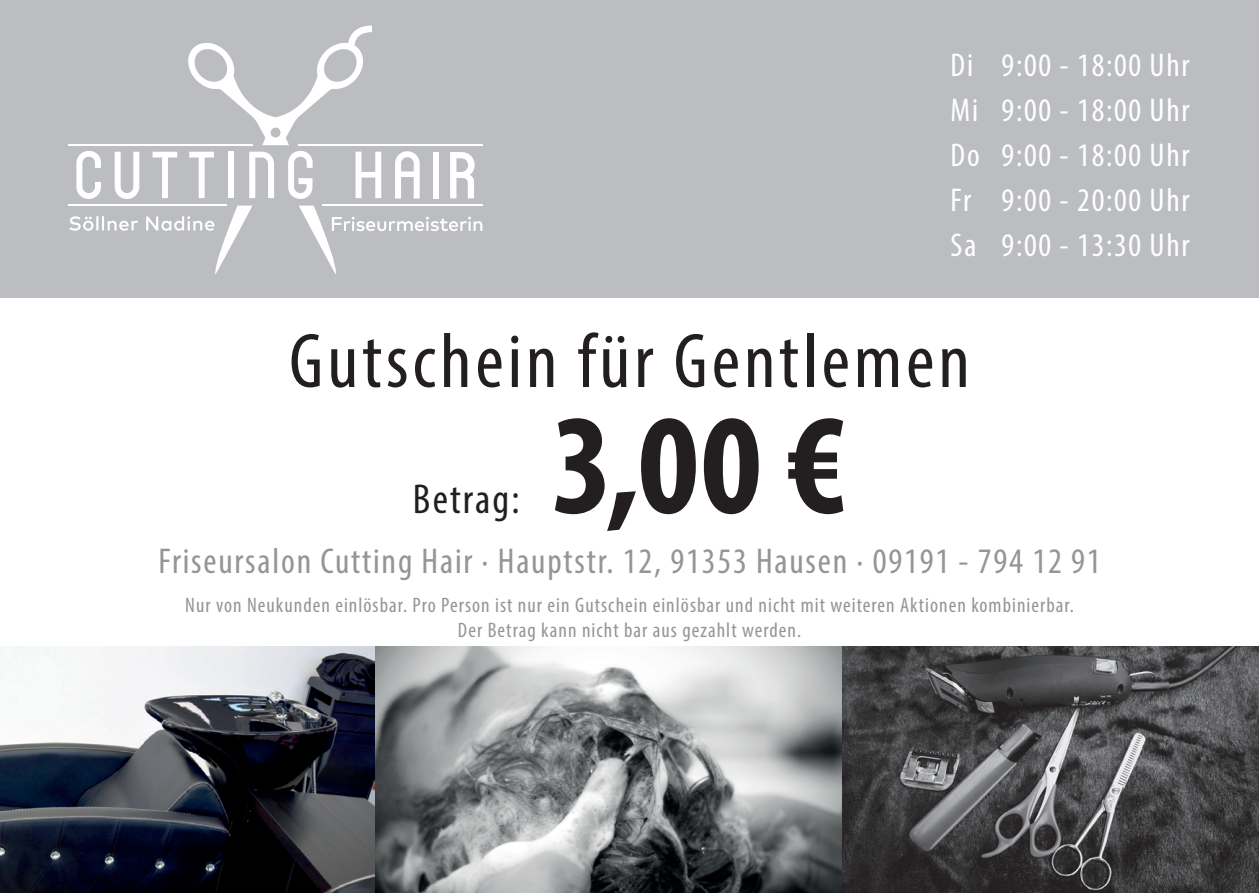
<style>
.page{position:relative;width:1259px;height:893px;background:#fff}
.page>*{position:absolute;margin:0;border:0;box-sizing:border-box;transform-origin:0 0}
.t1{font:700 condensed 144px "Myriad Pro";color:#231f20}
.t2{font:condensed 78px "Myriad Pro";letter-spacing:.05em;color:#231f20}
.t3{font:condensed 42px "Myriad Pro";letter-spacing:.05em;color:#231f20}
.t4{font:condensed 36px "Myriad Pro";letter-spacing:.05em;color:#939598}
.t5{font:condensed 33px/45px "Myriad Pro";letter-spacing:.05em;color:#fff;text-align:justify}
.t6{font:condensed 21px/25.2px "Myriad Pro";letter-spacing:.05em;color:#939598;text-align:center}
</style>
<div class="page">
<div style="left:0;top:0;width:1259px;height:298px;background:#bcbdc0"></div>
<svg style="left:188px;top:26px;width:184px;height:119px"></svg>
<svg style="left:69px;top:206px;width:183px;height:68px"></svg>
<svg style="left:299px;top:206px;width:183px;height:68px"></svg>
<hr style="left:68px;top:144px;width:184px;height:2px;background:#fff">
<hr style="left:68px;top:205px;width:158px;height:1px;background:#fff">
<hr style="left:299px;top:145px;width:184px;height:1px;background:#fff">
<hr style="left:323px;top:205px;width:160px;height:1px;background:#fff">
<svg style="left:76px;top:151px;width:25px;height:48px"></svg>
<svg style="left:115px;top:152px;width:24px;height:47px"></svg>
<svg style="left:153px;top:152px;width:24px;height:46px"></svg>
<svg style="left:189px;top:152px;width:25px;height:46px"></svg>
<div style="left:228px;top:152px;width:6px;height:46px;background:#fff"></div>
<svg style="left:249px;top:152px;width:25px;height:46px"></svg>
<svg style="left:288px;top:151px;width:25px;height:48px"></svg>
<svg style="left:355px;top:152px;width:26px;height:46px"></svg>
<svg style="left:395px;top:151px;width:25px;height:48px"></svg>
<div style="left:433px;top:152px;width:6px;height:46px;background:#fff"></div>
<svg style="left:450px;top:152px;width:25px;height:46px"></svg>
<img style="left:0;top:646px;width:1259px;height:247px">
<h3 class="t5" style="left:950px;top:42px;width:240px">Di 9:00 - 18:00 Uhr Mi 9:00 - 18:00 Uhr Do 9:00 - 18:00 Uhr Fr 9:00 - 20:00 Uhr Sa 9:00 - 13:30 Uhr</h3>
<h2 class="t2" style="left:289px;top:314px;width:682px">Gutschein für Gentlemen</h2>
<h1 class="t1" style="left:551px;top:375px;width:296px">3,00 €</h1>
<h3 class="t4" style="left:158px;top:539px;width:944px">Friseursalon Cutting Hair · Hauptstr. 12, 91353 Hausen · 09191 - 794 12 91</h3>
<h3 class="t3" style="left:413px;top:474px;width:108px">Betrag:</h3>
<p class="t6" style="left:185px;top:592px;width:890px">Nur von Neukunden einlösbar. Pro Person ist nur ein Gutschein einlösbar und nicht mit weiteren Aktionen kombinierbar.<br>Der Betrag kann nicht bar aus gezahlt werden.</p>
</div>
